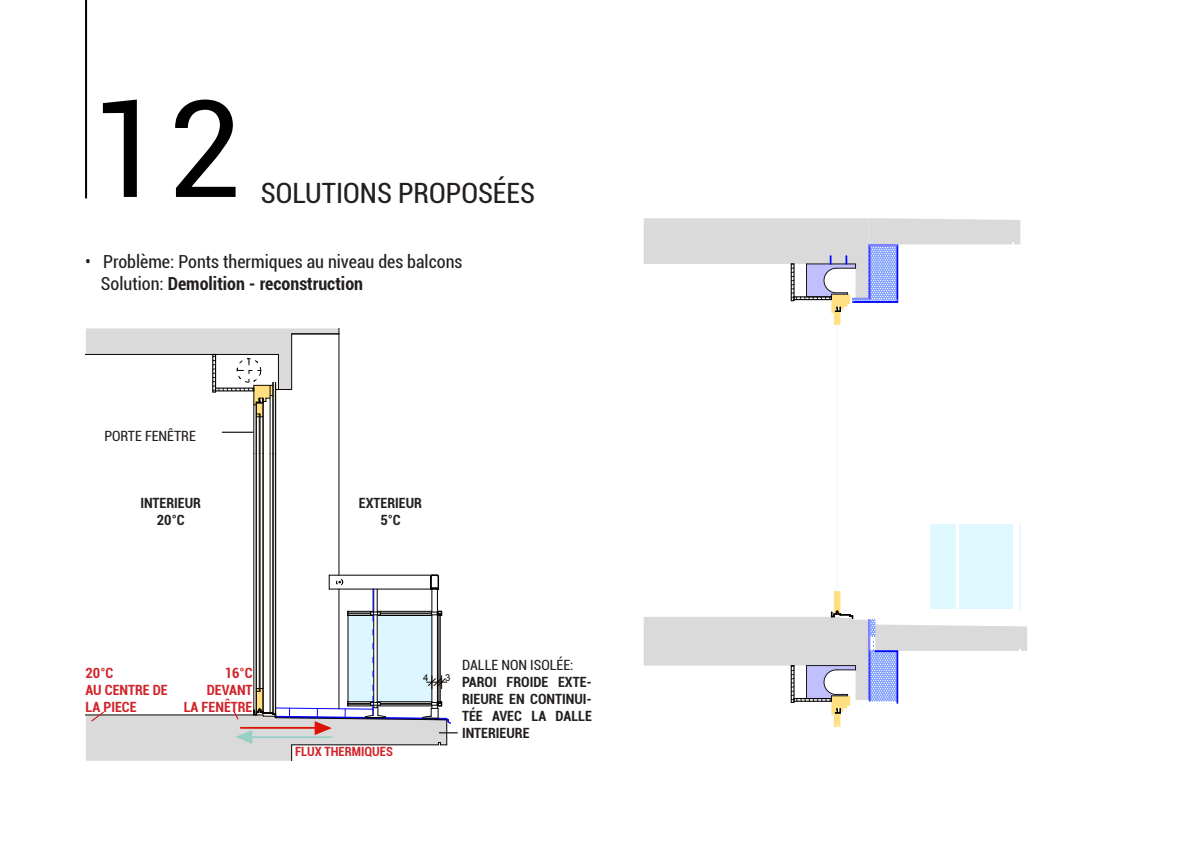
<style>
.page{position:relative;width:1191px;height:842px;background:#fff}
.page>*{position:absolute;margin:0;border:0;box-sizing:border-box;transform-origin:0 0}
.t1{font:135px "Roboto";color:#000}
.t2{font:condensed 28px "Roboto";color:#231f20}
.t3{font:condensed 18px/21.6px "Roboto";color:#231f20}
.t4{font:700 condensed 14.1px/16.9px "Roboto";color:#231f20;text-align:center}
.t5{font:700 condensed 14.1px/16.9px "Roboto";color:#d1232a;text-align:right}
.t6{font:condensed 14.1px "Roboto";color:#231f20}
.t7{font:700 condensed 12.7px "Roboto";color:#d1232a}
.t8{font:9.5px "Arial";color:#0d0600}
.s1{font-weight:700}
</style>
<div class="page">
<hr style="left:85px;top:0;width:2px;height:198px;background:#000">
<svg style="left:86px;top:328px;width:372px;height:433px"></svg>
<svg style="left:643px;top:218px;width:384px;height:508px"></svg>
<h1 class="t1" style="left:90px;top:54px;width:154px">12</h1>
<h2 class="t2" style="left:261px;top:174px;width:275px">SOLUTIONS PROPOSÉES</h2>
<p class="t3" style="left:101px;top:250px;width:363px;text-indent:-16px">• Problème: Ponts thermiques au niveau des balcons<br>Solution: <span class="s1">Demolition - reconstruction</span></p>
<p class="t6" style="left:104px;top:426px;width:93px">PORTE FENÊTRE</p>
<p class="t4" style="left:140px;top:494px;width:62px">INTERIEUR<br>20°C</p>
<p class="t4" style="left:359px;top:494px;width:65px">EXTERIEUR<br>5°C</p>
<p class="t5" style="left:86px;top:664px;width:84px;text-align:left">20°C<br>AU CENTRE DE<br>LA PIECE</p>
<p class="t5" style="left:184px;top:664px;width:70px">16°C<br>DEVANT<br>LA FENÊTRE</p>
<p class="t7" style="left:295px;top:742px;width:99px">FLUX THERMIQUES</p>
<p class="t8" style="left:423px;top:671px;width:7px">4</p>
<p class="t8" style="left:445px;top:671px;width:7px">3</p>
<p class="t6" style="left:462px;top:655px;width:113px">DALLE NON ISOLÉE:</p>
<p class="t4" style="left:462px;top:673px;width:131px;text-align:justify">PAROI FROIDE EXTE-RIEURE EN CONTINUI-TÉE AVEC LA DALLE INTERIEURE</p>
</div>
